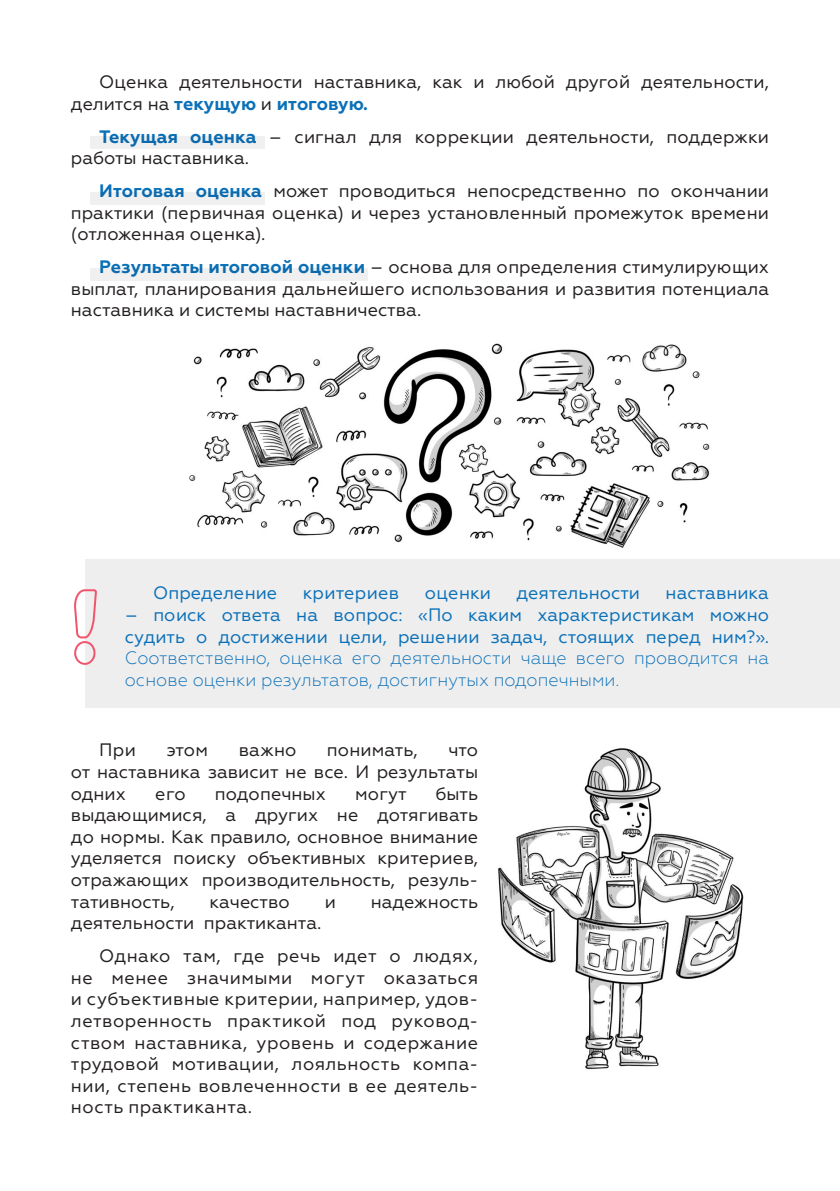
<style>
.page{position:relative;width:840px;height:1191px;background:#fff}
.page>*{position:absolute;margin:0;border:0;box-sizing:border-box;transform-origin:0 0}
.t1{font:18px/21.6px "Geometria";color:#231f20;text-align:justify}
.t2{font:300 18px/21.6px "Geometria";color:#0a70b8;text-align:justify}
.t3{font:18px "Geometria";color:#0a70b8}
.s1{font-weight:700;color:#0a70b8}
.s2{font-weight:400}
</style>
<div class="page">
<div style="left:90px;top:136px;width:175px;height:13px;background:#f0f0f0"></div>
<div style="left:90px;top:192px;width:175px;height:12px;background:#f0f0f0"></div>
<div style="left:90px;top:268px;width:277px;height:13px;background:#f0f0f0"></div>
<div style="left:85px;top:560px;width:754px;height:148px;background:#eeeeef"></div>
<svg style="left:74px;top:589px;width:23px;height:75px"></svg>
<img style="left:498px;top:748px;width:246px;height:322px">
<img style="left:189px;top:343px;width:521px;height:205px">
<hr style="left:839px;top:397px;width:1px;height:110px;background:#0a70b8">
<p class="t1" style="left:71px;top:71px;width:699px;text-indent:28px">Оценка деятельности наставника, как и любой другой деятельности, делится на <span class="s1">текущую</span> и <span class="s1">итоговую.</span></p>
<p class="t1" style="left:71px;top:125px;width:699px;text-indent:28px"><span class="s1">Текущая оценка</span> – сигнал для коррекции деятельности, поддержки работы наставника.</p>
<p class="t1" style="left:71px;top:180px;width:699px;text-indent:28px"><span class="s1">Итоговая оценка</span> может проводиться непосредственно по окончании практики (первичная оценка) и через установленный промежуток времени (отложенная оценка).</p>
<p class="t1" style="left:71px;top:256px;width:699px;text-indent:28px"><span class="s1">Результаты итоговой оценки</span> – основа для определения стимулирующих выплат, планирования дальнейшего использования и развития потенциала наставника и системы наставничества.</p>
<p class="t3" style="left:153px;top:583px;width:125px">Определение</p>
<p class="t3" style="left:302px;top:583px;width:98px">критериев</p>
<p class="t3" style="left:424px;top:583px;width:68px">оценки</p>
<p class="t3" style="left:516px;top:583px;width:125px">деятельности</p>
<p class="t3" style="left:665px;top:583px;width:105px">наставника</p>
<p class="t2" style="left:125px;top:604px;width:645px"><span class="s2">– поиск ответа на вопрос: «По каким характеристикам можно судить о достижении цели, решении задач, стоящих перед ним?».<br></span>Соответственно, оценка его деятельности чаще всего проводится на основе оценки результатов, достигнутых подопечными.</p>
<p class="t1" style="left:99px;top:739px;width:38px">При</p>
<p class="t1" style="left:166px;top:739px;width:43px">этом</p>
<p class="t1" style="left:239px;top:739px;width:59px">важно</p>
<p class="t1" style="left:327px;top:739px;width:92px">понимать,</p>
<p class="t1" style="left:71px;top:739px;width:408px;text-indent:377px">что от наставника зависит не все. И результаты одних</p>
<p class="t1" style="left:71px;top:782px;width:408px;text-indent:364px">быть выдающимися, а других не дотягивать до нормы. Как правило, основное внимание уделяется поиску объективных критериев, отражающих производительность, резуль&shy;тативность,</p>
<p class="t1" style="left:155px;top:782px;width:32px">его</p>
<p class="t1" style="left:215px;top:782px;width:112px">подопечных</p>
<p class="t1" style="left:355px;top:782px;width:53px">могут</p>
<p class="t1" style="left:209px;top:890px;width:82px">качество</p>
<p class="t1" style="left:324px;top:890px;width:13px">и</p>
<p class="t1" style="left:370px;top:890px;width:109px">надежность</p>
<p class="t1" style="left:71px;top:912px;width:252px">деятельности практиканта.</p>
<p class="t1" style="left:71px;top:945px;width:408px;text-indent:28px">Однако там, где речь идет о людях, не менее значимыми могут оказаться и субъективные критерии, например, удов&shy;летворенность практикой под руковод&shy;ством наставника, уровень и содержание трудовой мотивации, лояльность компа&shy;нии, степень вовлеченности в ее деятель&shy;ность практиканта.</p>
</div>
